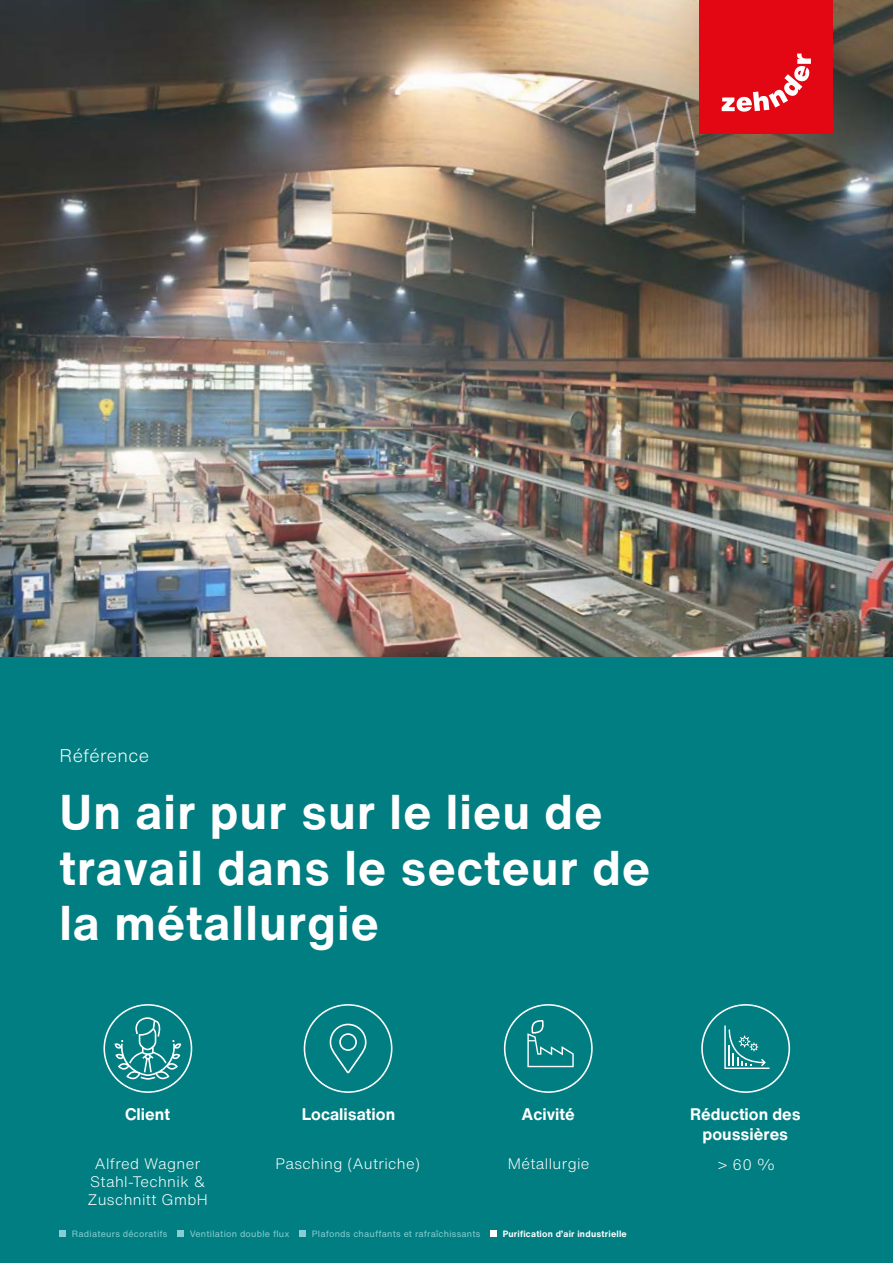
<style>
.page{position:relative;width:893px;height:1263px;background:#fff}
.page>*{position:absolute;margin:0;border:0;box-sizing:border-box;transform-origin:0 0}
.t1{font:700 48px/55.5px "Helvetica Now Text";letter-spacing:.025em;color:#fff}
.t2{font:300 18px "Helvetica Now Text";letter-spacing:.02em;color:#fff}
.t3{font:700 16.5px/19.5px "Helvetica Now Text";color:#fff;text-align:center}
.t4{font:300 15px/18px "Helvetica Now Text";letter-spacing:.025em;color:#fff;text-align:center}
.t5{font:9px "Helvetica Now Text";letter-spacing:.025em;color:#88cdd3}
.t6{font:700 9px "Helvetica Now Text";letter-spacing:.025em;color:#fff}
</style>
<div class="page">
<img style="left:0;top:0;width:893px;height:657px">
<div style="left:699px;top:0;width:134px;height:134px;background:#e30613"></div>
<svg style="left:722px;top:54px;width:89px;height:58px"></svg>
<div style="left:0;top:657px;width:893px;height:606px;background:#007e81"></div>
<svg style="left:103px;top:1004px;width:89px;height:89px"></svg>
<svg style="left:304px;top:1004px;width:88px;height:89px"></svg>
<svg style="left:504px;top:1004px;width:89px;height:89px"></svg>
<svg style="left:701px;top:1004px;width:89px;height:89px"></svg>
<svg style="left:60px;top:1231px;width:6px;height:6px"></svg>
<div style="left:177px;top:1231px;width:7px;height:6px;background:#88cdd3"></div>
<div style="left:299px;top:1231px;width:7px;height:6px;background:#88cdd3"></div>
<div style="left:490px;top:1231px;width:7px;height:6px;background:#fff"></div>
<h2 class="t2" style="left:60px;top:742px;width:91px">Référence</h2>
<h1 class="t1" style="left:60px;top:783px;width:592px">Un air pur sur le lieu de travail dans le secteur de la métallurgie</h1>
<h3 class="t3" style="left:125px;top:1104px;width:46px">Client</h3>
<h3 class="t3" style="left:302px;top:1104px;width:95px">Localisation</h3>
<h3 class="t3" style="left:521px;top:1104px;width:55px">Acivité</h3>
<h3 class="t3" style="left:690px;top:1104px;width:112px">Réduction des poussières</h3>
<h3 class="t4" style="left:87px;top:1154px;width:122px">Alfred Wagner<br>Stahl-Technik &amp;<br>Zuschnitt GmbH</h3>
<h3 class="t4" style="left:275px;top:1154px;width:146px">Pasching (Autriche)</h3>
<h3 class="t4" style="left:508px;top:1154px;width:83px">Métallurgie</h3>
<h3 class="t4" style="left:718px;top:1155px;width:59px">&gt; 60 %</h3>
<p class="t5" style="left:72px;top:1227px;width:97px">Radiateurs décoratifs</p>
<p class="t5" style="left:190px;top:1227px;width:101px">Ventilation double flux</p>
<p class="t5" style="left:312px;top:1227px;width:170px">Plafonds chauffants et rafraîchissants</p>
<p class="t6" style="left:503px;top:1227px;width:126px">Purification d’air industrielle</p>
</div>
